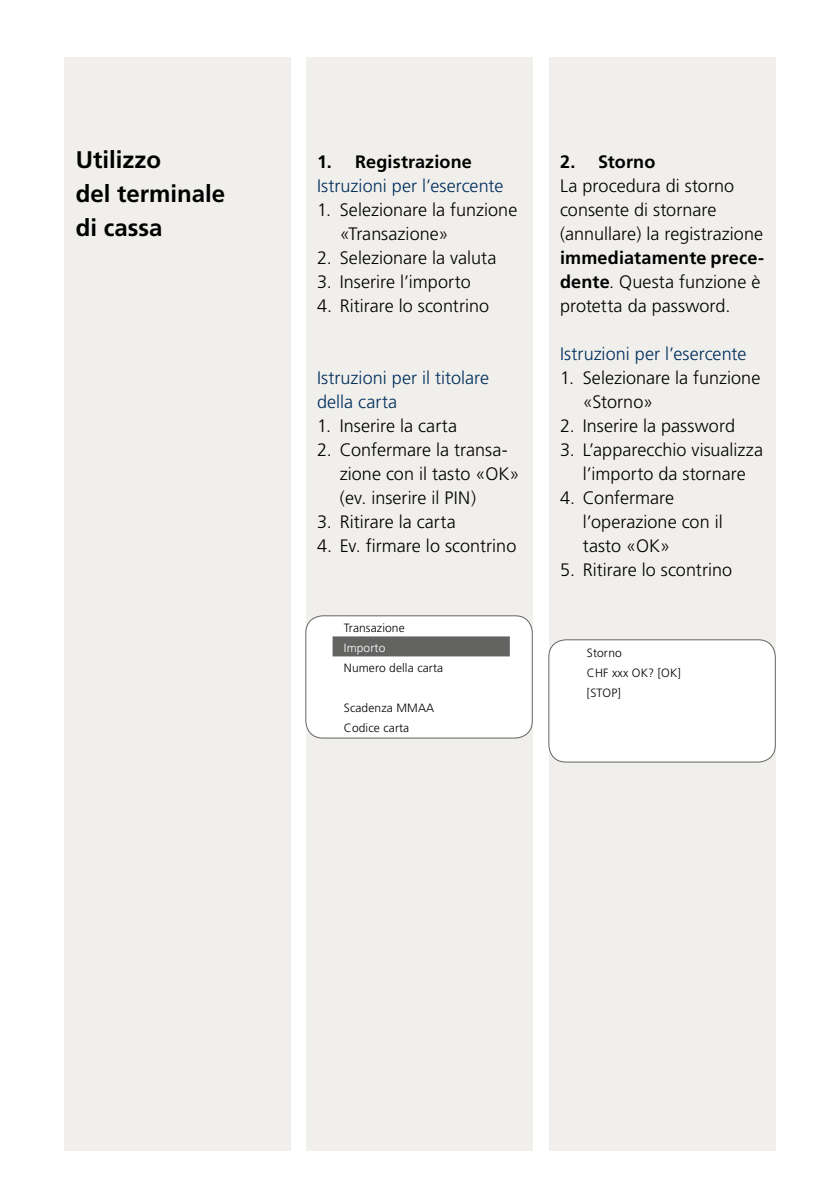
<style>
.page{position:relative;width:840px;height:1191px;background:#fff}
.page>*{position:absolute;margin:0;border:0;box-sizing:border-box;transform-origin:0 0}
.t1{font:700 24px/34px "Frutiger";color:#000}
.t2{font:300 18px/24px "Frutiger";color:#000}
.t3{font:300 18px/24px "Frutiger";letter-spacing:.005em;color:#002f5d}
.t4{font:700 18px "Frutiger";letter-spacing:.01em;color:#000}
.t5{font:300 12px/20px "Frutiger";letter-spacing:.01em;color:#000}
.t6{font:300 12px "Frutiger";letter-spacing:.01em;color:#fff}
.s1{font-weight:700}
</style>
<div class="page">
<div style="left:305px;top:57px;width:227px;height:1093px;background:#f1efec"></div>
<div style="left:548px;top:57px;width:227px;height:1093px;background:#f1efec"></div>
<div style="left:64px;top:57px;width:227px;height:1093px;background:#f1efec"></div>
<div style="left:305px;top:616px;width:227px;height:122px;background:#fff;border-radius:17px"></div>
<div style="left:305px;top:615px;width:227px;height:123px;border:1px solid #636362;border-radius:17px"></div>
<div style="left:332px;top:636px;width:177px;height:20px;background:#636362"></div>
<div style="left:548px;top:640px;width:226px;height:122px;background:#fff;border-radius:17px"></div>
<div style="left:548px;top:639px;width:227px;height:123px;border:1px solid #636362;border-radius:17px"></div>
<h1 class="t1" style="left:76px;top:142px;width:151px">Utilizzo<br>del terminale di cassa</h1>
<p class="t4" style="left:317px;top:151px;width:156px">1. Registrazione</p>
<p class="t3" style="left:317px;top:174px;width:188px">Istruzioni per l’esercente</p>
<p class="t2" style="left:339px;top:198px;width:179px;text-indent:-23px">1. Selezionare la funzione «Transazione»</p>
<p class="t2" style="left:317px;top:246px;width:181px">2. Selezionare la valuta</p>
<p class="t2" style="left:317px;top:270px;width:155px">3. Inserire l’importo</p>
<p class="t2" style="left:317px;top:294px;width:173px">4. Ritirare lo scontrino</p>
<p class="t3" style="left:317px;top:366px;width:173px">Istruzioni per il titolare della carta</p>
<p class="t2" style="left:317px;top:414px;width:141px">1. Inserire la carta</p>
<p class="t2" style="left:339px;top:438px;width:181px;text-indent:-23px">2. Confermare la transa&shy;zione con il tasto «OK» (ev. inserire il PIN)</p>
<p class="t2" style="left:317px;top:510px;width:140px">3. Ritirare la carta</p>
<p class="t2" style="left:317px;top:534px;width:201px">4. Ev. firmare lo scontrino</p>
<p class="t5" style="left:344px;top:617px;width:62px">Transazione</p>
<p class="t6" style="left:344px;top:641px;width:43px">Importo</p>
<p class="t5" style="left:344px;top:657px;width:101px">Numero della carta</p>
<p class="t5" style="left:344px;top:697px;width:92px">Scadenza MMAA<br>Codice carta</p>
<p class="t4" style="left:559px;top:151px;width:97px">2. Storno</p>
<p class="t2" style="left:559px;top:174px;width:204px">La procedura di storno consente di stornare (annullare) la registrazione</p>
<p class="t2" style="left:559px;top:246px;width:205px"><span class="s1">immediatamente prece&shy;dente</span>. Questa funzione è protetta da password.</p>
<p class="t3" style="left:559px;top:342px;width:188px">Istruzioni per l’esercente</p>
<p class="t2" style="left:582px;top:366px;width:179px;text-indent:-23px">1. Selezionare la funzione «Storno»</p>
<p class="t2" style="left:559px;top:414px;width:176px">2. Inserire la password</p>
<p class="t2" style="left:559px;top:438px;width:204px;text-align:center">3. L’apparecchio visualizza l’importo da stornare</p>
<p class="t2" style="left:582px;top:486px;width:141px;text-indent:-23px">4. Confermare l’operazione con il tasto «OK»</p>
<p class="t2" style="left:559px;top:558px;width:173px">5. Ritirare lo scontrino</p>
<p class="t5" style="left:586px;top:642px;width:95px">Storno<br>CHF xxx OK? [OK] [STOP]</p>
</div>
